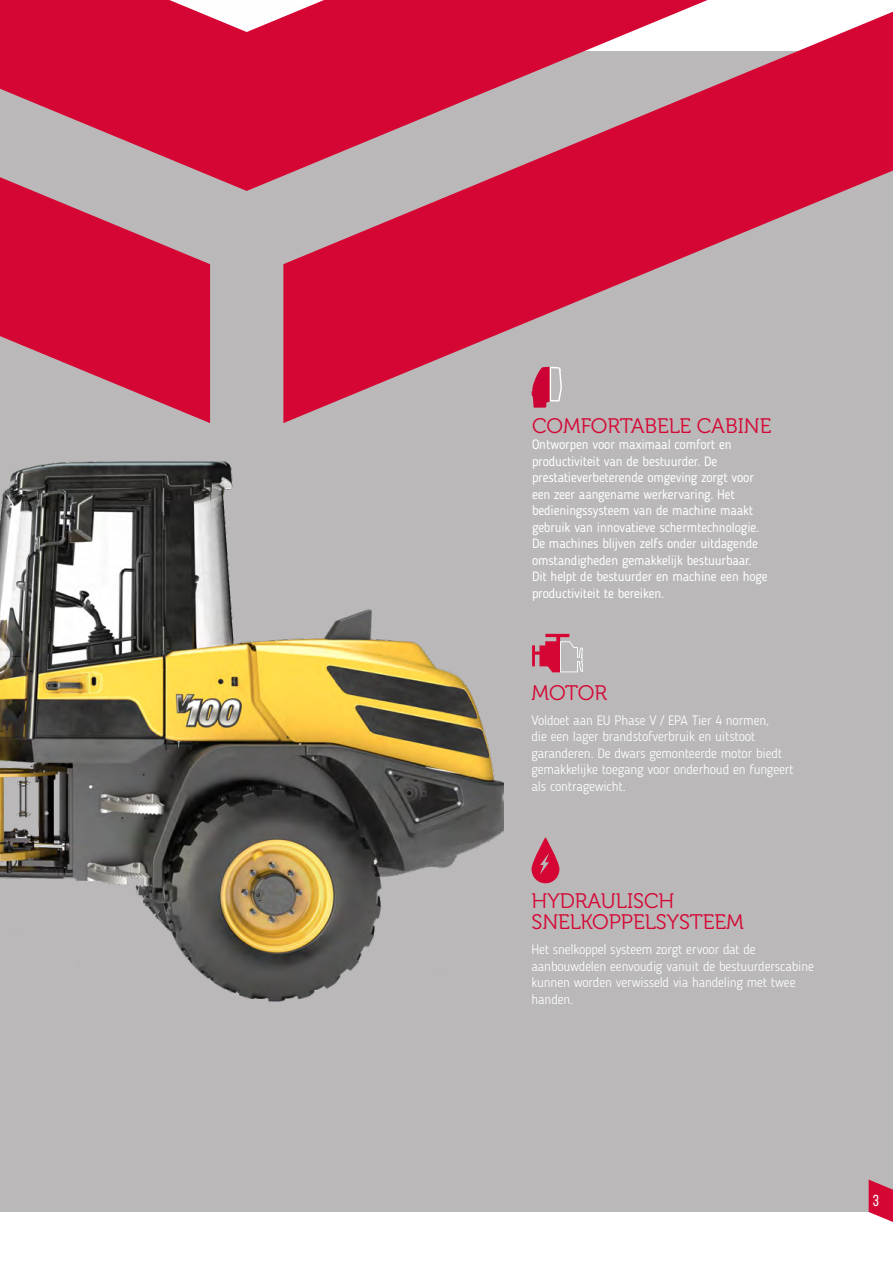
<style>
.page{position:relative;width:893px;height:1263px;background:#fff}
.page>*{position:absolute;margin:0;border:0;box-sizing:border-box;transform-origin:0 0}
.t1{font:21px/21px "Museo 300";color:#d50634}
.t2{font:15.9px "Bebas Neue";color:#fff}
.t3{font:13.5px/16.5px "Blogger Sans";letter-spacing:-.01em;color:#fff}
.t4{font:300 13.5px/16.5px "Blogger Sans";letter-spacing:-.01em;color:#fff}
</style>
<div class="page">
<div style="left:0;top:51px;width:893px;height:1161px;background:#bab8b8"></div>
<svg style="left:283px;top:12px;width:610px;height:411px"></svg>
<svg style="left:0;top:0;width:708px;height:191px;fill:#d50634"></svg>
<svg style="left:0;top:177px;width:210px;height:246px;fill:#d50634"></svg>
<svg style="left:531px;top:367px;width:31px;height:41px"></svg>
<svg style="left:531px;top:837px;width:28px;height:46px"></svg>
<svg style="left:532px;top:634px;width:51px;height:38px"></svg>
<img style="left:0;top:461px;width:504px;height:540px">
<svg style="left:869px;top:1179px;width:24px;height:43px"></svg>
<h1 class="t1" style="left:532px;top:415px;width:241px">COMFORTABELE CABINE</h1>
<p class="t3" style="left:532px;top:436px;width:237px">Ontworpen voor maximaal comfort en productiviteit van de bestuurder. De prestatieverbeterende omgeving zorgt voor een zeer aangename werkervaring. Het bedieningssysteem van de machine maakt gebruik van innovatieve schermtechnologie.<br>De machines blijven zelfs onder uitdagende omstandigheden gemakkelijk bestuurbaar.<br>Dit helpt de bestuurder en machine een hoge productiviteit te bereiken.</p>
<h1 class="t1" style="left:531px;top:682px;width:77px">MOTOR</h1>
<p class="t4" style="left:531px;top:712px;width:264px">Voldoet aan EU Phase V / EPA Tier 4 normen,<br>die een lager brandstofverbruik en uitstoot garanderen. De dwars gemonteerde motor biedt gemakkelijke toegang voor onderhoud en fungeert als contragewicht.</p>
<h1 class="t1" style="left:531px;top:891px;width:214px">HYDRAULISCH<br>SNELKOPPELSYSTEEM</h1>
<p class="t4" style="left:531px;top:941px;width:284px">Het snelkoppel systeem zorgt ervoor dat de aanbouwdelen eenvoudig vanuit de bestuurderscabine kunnen worden verwisseld via handeling met twee handen.</p>
<p class="t2" style="left:873px;top:1192px;width:8px">3</p>
</div>
